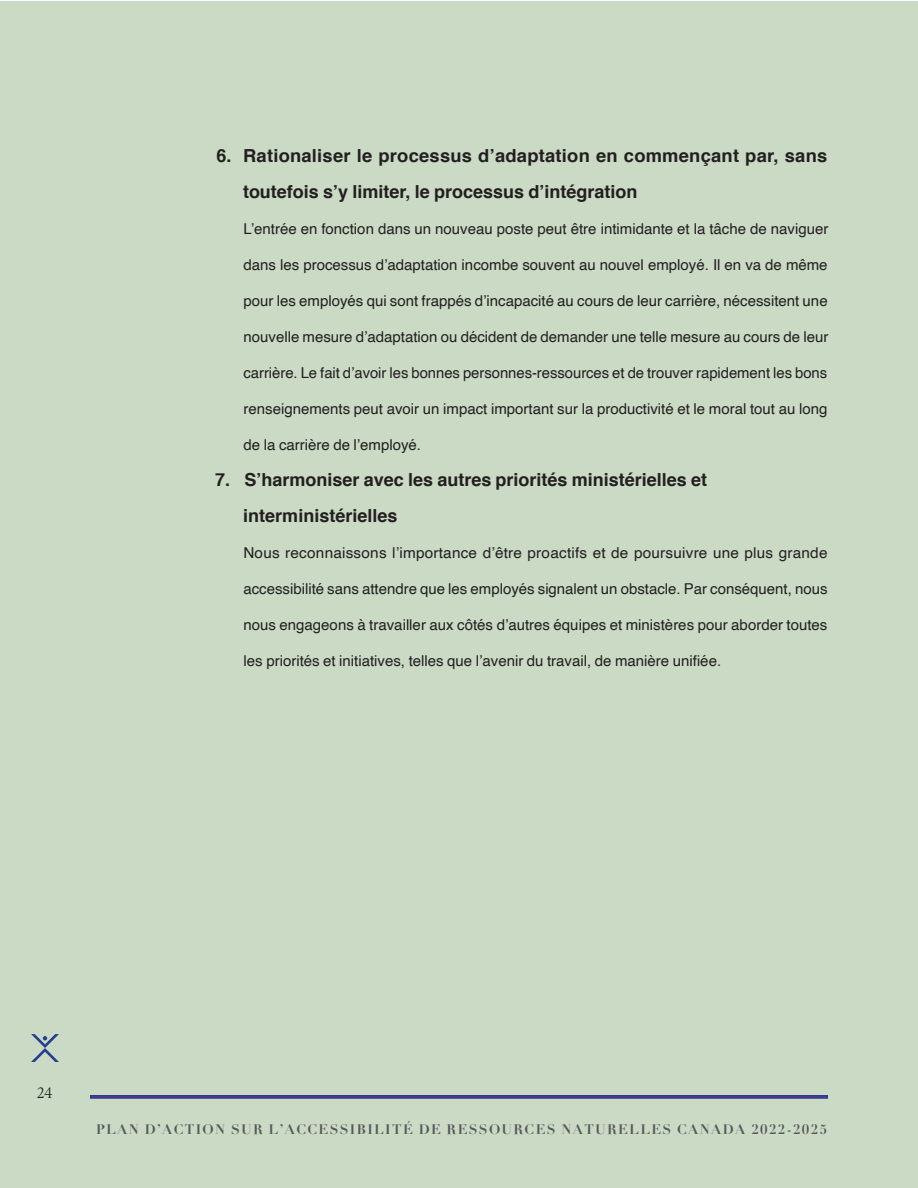
<style>
.page{position:relative;width:918px;height:1188px;background:#fff}
.page>*{position:absolute;margin:0;border:0;box-sizing:border-box;transform-origin:0 0}
.t1{font:700 18px/36px "Helvetica";color:#231f20}
.p__orderedlist{font:15px "Helvetica";color:#231f20}
.t2{font:300 15px "Albra Text";color:#231f20}
.t3{font:700 13.5px "Didot";letter-spacing:.1em;color:#57585a}
</style>
<div class="page">
<div style="left:1px;top:2px;width:917px;height:1186px;background:#cadac5"></div>
<svg style="left:31px;top:1034px;width:28px;height:28px"></svg>
<svg style="left:90px;top:1095px;width:738px;height:4px;background:#434391"></svg>
<p class="t1" style="left:243px;top:138px;width:586px;text-indent:-26px">6. Rationaliser le processus d’adaptation en commençant par, sans toutefois s’y limiter, le processus d’intégration</p>
<p class="p__orderedlist" style="left:243px;top:217px;width:587px">L’entrée en fonction dans un nouveau poste peut être intimidante et la tâche de naviguer</p>
<p class="p__orderedlist" style="left:244px;top:253px;width:586px">dans les processus d’adaptation incombe souvent au nouvel employé. Il en va de même</p>
<p class="p__orderedlist" style="left:244px;top:289px;width:586px">pour les employés qui sont frappés d’incapacité au cours de leur carrière, nécessitent une</p>
<p class="p__orderedlist" style="left:244px;top:325px;width:586px">nouvelle mesure d’adaptation ou décident de demander une telle mesure au cours de leur</p>
<p class="p__orderedlist" style="left:244px;top:361px;width:585px">carrière. Le fait d’avoir les bonnes personnes-ressources et de trouver rapidement les bons</p>
<p class="p__orderedlist" style="left:244px;top:397px;width:585px">renseignements peut avoir un impact important sur la productivité et le moral tout au long</p>
<p class="p__orderedlist" style="left:244px;top:433px;width:179px">de la carrière de l’employé.</p>
<p class="t1" style="left:243px;top:462px;width:465px;text-indent:-28px">7. S’harmoniser avec les autres priorités ministérielles et interministérielles</p>
<p class="p__orderedlist" style="left:243px;top:541px;width:586px">Nous reconnaissons l’importance d’être proactifs et de poursuivre une plus grande</p>
<p class="p__orderedlist" style="left:243px;top:577px;width:586px">accessibilité sans attendre que les employés signalent un obstacle. Par conséquent, nous</p>
<p class="p__orderedlist" style="left:244px;top:613px;width:585px">nous engageons à travailler aux côtés d’autres équipes et ministères pour aborder toutes</p>
<p class="p__orderedlist" style="left:244px;top:649px;width:479px">les priorités et initiatives, telles que l’avenir du travail, de manière unifiée.</p>
<p class="t2" style="left:37px;top:1082px;width:17px">24</p>
<p class="t3" style="left:96px;top:1121px;width:733px">PLAN D’ACTION SUR L’ACCESSIBILITÉ DE RESSOURCES NATURELLES CANADA 2022-2025</p>
</div>
